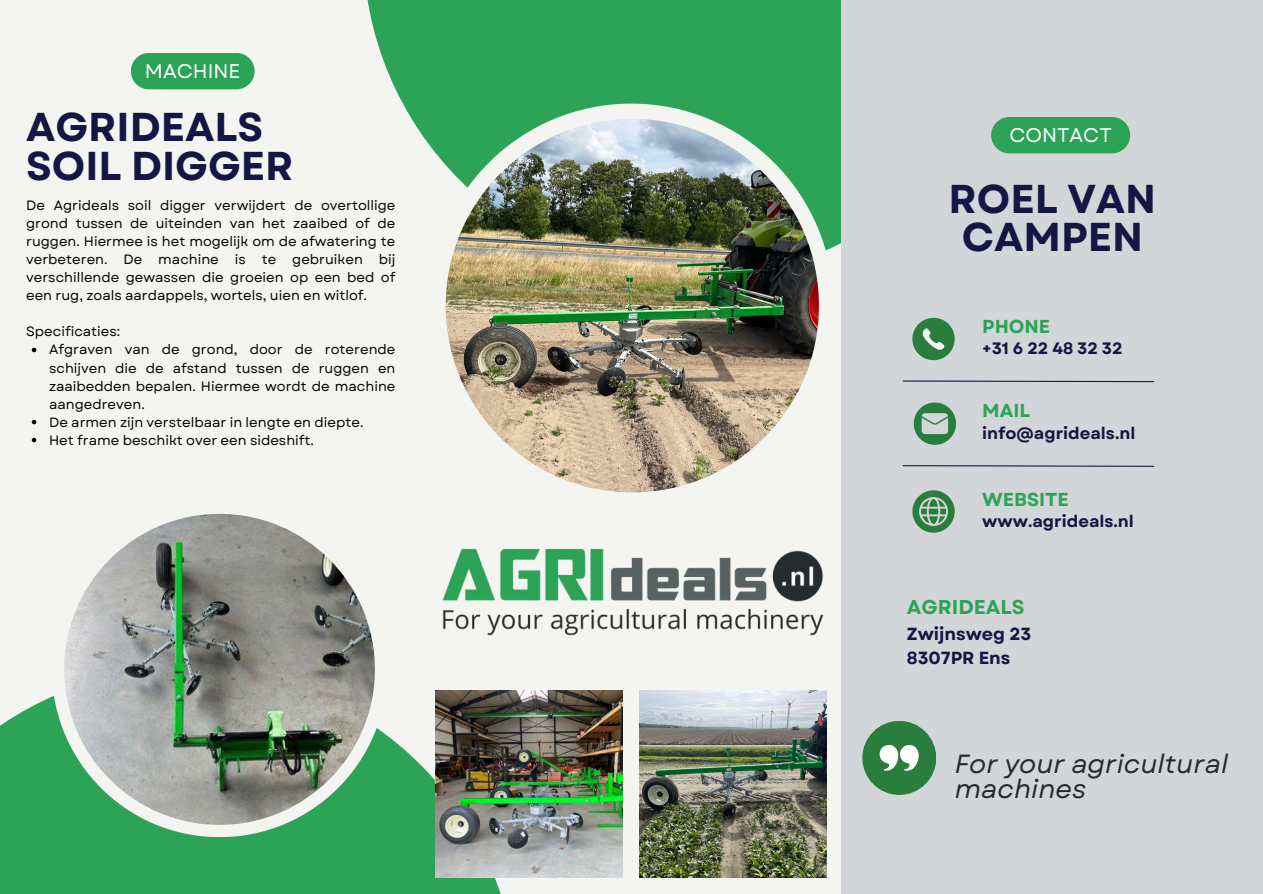
<style>
.page{position:relative;width:1263px;height:894px;background:#fff}
.page>*{position:absolute;margin:0;border:0;box-sizing:border-box;transform-origin:0 0}
.t1{font:700 40.2px/38.5px "Garet";color:#141744}
.t2{font:italic 26.25px/24.8px "Garet";color:#262b2d}
.t3{font:700 19.95px "Garet";color:#2da357}
.t4{font:19.8px "Garet";color:#fff}
.t5{font:700 18.75px "Garet";color:#2da357}
.t6{font:700 17.55px/23.7px "Garet";color:#141744}
.t7{font:700 16.5px "Garet";color:#141744}
.t8{font:13.5px/18px "Garet";color:#000;text-align:justify}
</style>
<div class="page">
<div style="left:0;top:0;width:1263px;height:893px;background:#f4f4f0"></div>
<svg style="left:367px;top:0;width:475px;height:277px;fill:#2da357"></svg>
<div style="left:842px;top:0;width:421px;height:893px;background:#d2d6d9"></div>
<div style="left:131px;top:53px;width:124px;height:36px;background:#2da357;border-radius:18px"></div>
<div style="left:991px;top:117px;width:139px;height:36px;background:#2da357;border-radius:18px"></div>
<svg style="left:912px;top:318px;width:43px;height:42px"></svg>
<svg style="left:914px;top:402px;width:42px;height:42px"></svg>
<svg style="left:912px;top:490px;width:43px;height:42px"></svg>
<svg style="left:902px;top:380px;width:253px;height:2px"></svg>
<svg style="left:902px;top:465px;width:253px;height:2px"></svg>
<div style="left:862px;top:720px;width:74px;height:74px;background:#297d3d;border-radius:50%"></div>
<svg style="left:879px;top:744px;width:40px;height:26px"></svg>
<svg style="left:0;top:690px;width:518px;height:203px;background:#41aa66"></svg>
<div style="left:52px;top:501px;width:335px;height:335px;background:#f4f4f0;border-radius:50%"></div>
<img style="left:64px;top:513px;width:311px;height:311px;border-radius:50%">
<img style="left:640px;top:690px;width:186px;height:187px">
<img style="left:436px;top:690px;width:187px;height:187px">
<div style="left:430px;top:104px;width:403px;height:403px;background:#f4f4f0;border-radius:50%"></div>
<img style="left:442px;top:548px;width:382px;height:88px">
<svg style="left:32px;top:347px;width:4px;height:5px"></svg>
<svg style="left:32px;top:419px;width:4px;height:5px"></svg>
<svg style="left:32px;top:437px;width:4px;height:5px"></svg>
<img style="left:446px;top:119px;width:373px;height:373px;border-radius:50%">
<p class="t4" style="left:145px;top:56px;width:97px">MACHINE</p>
<h3 class="t1" style="left:26px;top:108px;width:269px">AGRIDEALS<br>SOIL DIGGER</h3>
<h4 class="t8" style="left:26px;top:197px;width:371px">De Agrideals soil digger verwijdert de overtollige grond tussen de uiteinden van het zaaibed of de ruggen. Hiermee is het mogelijk om de afwatering te verbeteren. De machine is te gebruiken bij verschillende gewassen die groeien op een bed of een rug, zoals aardappels, wortels, uien en witlof.</h4>
<h1 class="t8" style="left:26px;top:323px;width:96px">Specificaties:</h1>
<p class="t8" style="left:49px;top:341px;width:348px">Afgraven van de grond, door de roterende schijven die de afstand tussen de ruggen en zaaibedden bepalen. Hiermee wordt de machine aangedreven.</p>
<h3 class="t8" style="left:49px;top:413px;width:316px">De armen zijn verstelbaar in lengte en diepte.</h3>
<h5 class="t8" style="left:49px;top:431px;width:266px">Het frame beschikt over een sideshift.</h5>
<h5 class="t4" style="left:1009px;top:120px;width:104px">CONTACT</h5>
<p class="t1" style="left:949px;top:180px;width:209px;line-height:38px;text-align:center">ROEL VAN<br>CAMPEN</p>
<h3 class="t5" style="left:982px;top:313px;width:70px">PHONE</h3>
<h5 class="t7" style="left:982px;top:336px;width:142px">+31 6 22 48 32 32</h5>
<h3 class="t5" style="left:982px;top:397px;width:50px">MAIL</h3>
<h5 class="t7" style="left:982px;top:421px;width:155px">info@agrideals.nl</h5>
<p class="t5" style="left:982px;top:485px;width:88px">WEBSITE</p>
<h2 class="t7" style="left:982px;top:509px;width:153px">www.agrideals.nl</h2>
<h4 class="t3" style="left:907px;top:592px;width:119px">AGRIDEALS</h4>
<h1 class="t6" style="left:907px;top:622px;width:126px">Zwijnsweg 23<br>8307PR Ens</h1>
<p class="t2" style="left:955px;top:751px;width:275px">For your agricultural machines</p>
</div>
